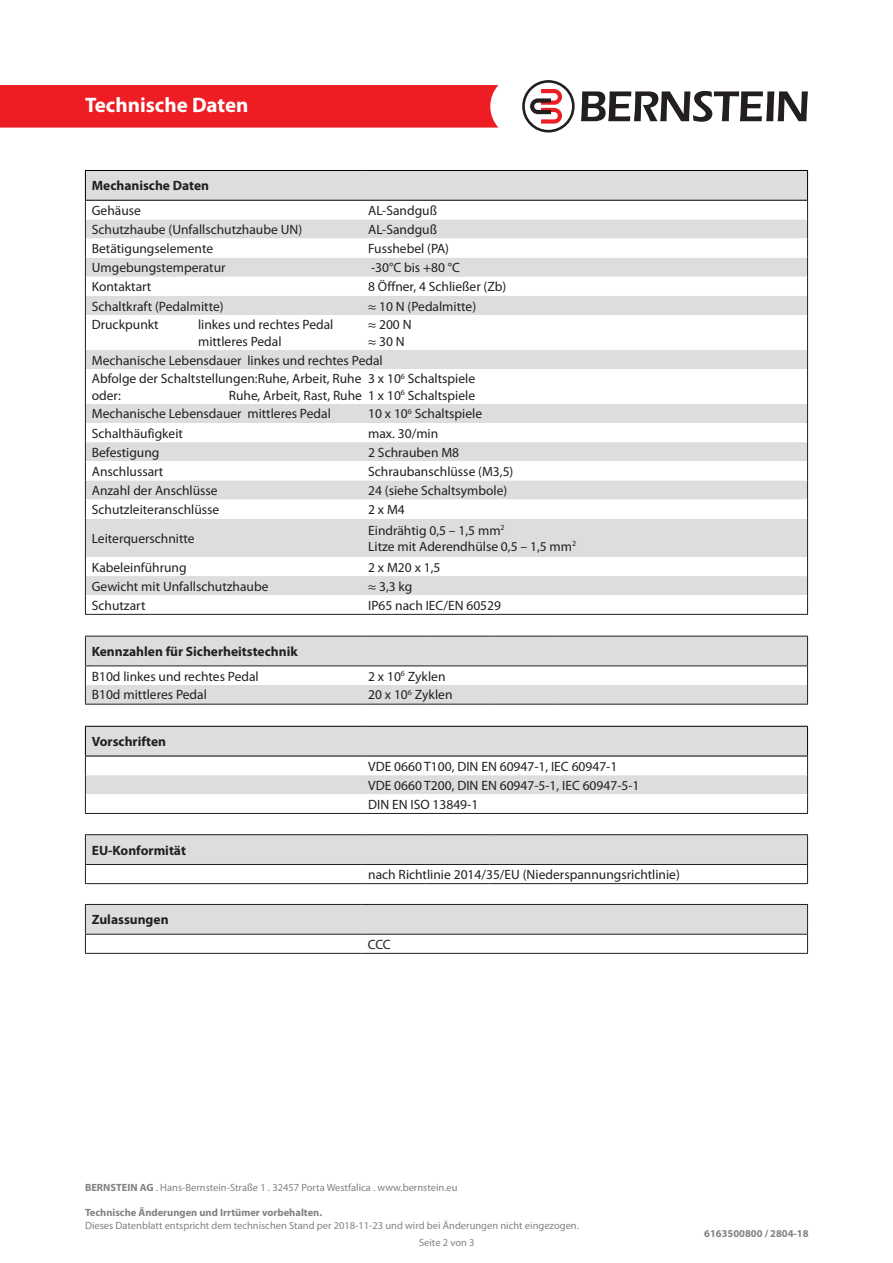
<style>
.page{position:relative;width:893px;height:1263px;background:#fff}
.page>*{position:absolute;margin:0;border:0;box-sizing:border-box;transform-origin:0 0}
.t1{font:700 21px "Myriad Pro";color:#fff}
.t2{font:13.5px/16.2px "Myriad Pro";color:#231f20}
.t3{font:700 13.5px "Myriad Pro";color:#231f20}
.t4{font:10.5px "Myriad Pro";color:#808285}
.t5{font:700 10.5px "Myriad Pro";color:#808285}
.s1{font-weight:700}
</style>
<div class="page">
<div style="left:0;top:85px;width:498px;height:43px;background:#ee1d23"></div>
<svg style="left:581px;top:91px;width:227px;height:31px"></svg>
<svg style="left:522px;top:80px;width:53px;height:53px"></svg>
<div style="left:86px;top:171px;width:721px;height:29px;background:#dcdddf"></div>
<svg style="left:86px;top:219px;width:721px;height:395px"></svg>
<hr style="left:85px;top:315px;width:1px;height:35px;background:#231f20">
<hr style="left:807px;top:315px;width:1px;height:35px;background:#231f20">
<svg style="left:85px;top:350px;width:1px;height:19px"></svg>
<svg style="left:807px;top:350px;width:1px;height:19px"></svg>
<hr style="left:85px;top:369px;width:1px;height:35px;background:#231f20">
<hr style="left:807px;top:369px;width:1px;height:35px;background:#231f20">
<svg style="left:85px;top:404px;width:1px;height:115px"></svg>
<svg style="left:807px;top:404px;width:1px;height:115px"></svg>
<hr style="left:85px;top:519px;width:1px;height:38px;background:#231f20">
<hr style="left:807px;top:519px;width:1px;height:38px;background:#231f20">
<svg style="left:85px;top:557px;width:1px;height:57px"></svg>
<svg style="left:807px;top:557px;width:1px;height:57px"></svg>
<hr style="left:85px;top:614px;width:277px;height:1px;background:#231f20">
<hr style="left:362px;top:614px;width:446px;height:1px;background:#231f20">
<hr style="left:85px;top:170px;width:277px;height:1px;background:#000">
<svg style="left:85px;top:171px;width:1px;height:144px"></svg>
<hr style="left:362px;top:170px;width:446px;height:1px;background:#000">
<svg style="left:807px;top:171px;width:1px;height:144px"></svg>
<hr style="left:85px;top:200px;width:277px;height:1px;background:#000">
<hr style="left:362px;top:200px;width:446px;height:1px;background:#000">
<hr style="left:85px;top:726px;width:277px;height:1px;background:#000">
<hr style="left:362px;top:726px;width:446px;height:1px;background:#000">
<svg style="left:85px;top:727px;width:723px;height:86px"></svg>
<hr style="left:85px;top:813px;width:277px;height:1px;background:#231f20">
<hr style="left:362px;top:813px;width:446px;height:1px;background:#231f20">
<svg style="left:85px;top:835px;width:723px;height:48px"></svg>
<hr style="left:85px;top:834px;width:277px;height:1px;background:#231f20">
<hr style="left:362px;top:834px;width:64px;height:1px;background:#231f20">
<hr style="left:426px;top:834px;width:63px;height:1px;background:#231f20">
<hr style="left:489px;top:834px;width:64px;height:1px;background:#231f20">
<hr style="left:553px;top:834px;width:64px;height:1px;background:#231f20">
<hr style="left:617px;top:834px;width:191px;height:1px;background:#231f20">
<hr style="left:85px;top:864px;width:277px;height:1px;background:#231f20">
<hr style="left:362px;top:864px;width:64px;height:1px;background:#231f20">
<hr style="left:426px;top:864px;width:63px;height:1px;background:#231f20">
<hr style="left:489px;top:864px;width:64px;height:1px;background:#231f20">
<hr style="left:553px;top:864px;width:64px;height:1px;background:#231f20">
<hr style="left:617px;top:864px;width:191px;height:1px;background:#231f20">
<hr style="left:85px;top:883px;width:277px;height:1px;background:#231f20">
<hr style="left:362px;top:883px;width:64px;height:1px;background:#231f20">
<hr style="left:426px;top:883px;width:63px;height:1px;background:#231f20">
<hr style="left:489px;top:883px;width:64px;height:1px;background:#231f20">
<hr style="left:553px;top:883px;width:64px;height:1px;background:#231f20">
<hr style="left:617px;top:883px;width:191px;height:1px;background:#231f20">
<svg style="left:85px;top:637px;width:723px;height:67px"></svg>
<hr style="left:85px;top:636px;width:277px;height:1px;background:#231f20">
<hr style="left:362px;top:636px;width:64px;height:1px;background:#231f20">
<hr style="left:426px;top:636px;width:63px;height:1px;background:#231f20">
<hr style="left:489px;top:636px;width:64px;height:1px;background:#231f20">
<hr style="left:553px;top:636px;width:64px;height:1px;background:#231f20">
<hr style="left:617px;top:636px;width:191px;height:1px;background:#231f20">
<hr style="left:85px;top:665px;width:277px;height:1px;background:#231f20">
<hr style="left:362px;top:665px;width:64px;height:1px;background:#231f20">
<hr style="left:426px;top:665px;width:63px;height:1px;background:#231f20">
<hr style="left:489px;top:665px;width:64px;height:1px;background:#231f20">
<hr style="left:553px;top:665px;width:64px;height:1px;background:#231f20">
<hr style="left:617px;top:665px;width:191px;height:1px;background:#231f20">
<hr style="left:85px;top:704px;width:277px;height:1px;background:#231f20">
<hr style="left:362px;top:704px;width:64px;height:1px;background:#231f20">
<hr style="left:426px;top:704px;width:63px;height:1px;background:#231f20">
<hr style="left:489px;top:704px;width:64px;height:1px;background:#231f20">
<hr style="left:553px;top:704px;width:64px;height:1px;background:#231f20">
<hr style="left:617px;top:704px;width:191px;height:1px;background:#231f20">
<hr style="left:85px;top:904px;width:276px;height:1px;background:#231f20">
<hr style="left:361px;top:904px;width:447px;height:1px;background:#231f20">
<svg style="left:85px;top:905px;width:723px;height:48px"></svg>
<hr style="left:85px;top:953px;width:276px;height:1px;background:#231f20">
<hr style="left:361px;top:953px;width:447px;height:1px;background:#231f20">
<h1 class="t1" style="left:85px;top:91px;width:165px">Technische Daten</h1>
<p class="t3" style="left:92px;top:177px;width:119px">Mechanische Daten</p>
<p class="t2" style="left:92px;top:202px;width:51px">Gehäuse</p>
<p class="t2" style="left:368px;top:202px;width:70px">AL-Sandguß</p>
<p class="t2" style="left:92px;top:221px;width:212px">Schutzhaube (Unfallschutzhaube UN)</p>
<p class="t2" style="left:368px;top:221px;width:70px">AL-Sandguß</p>
<p class="t2" style="left:92px;top:240px;width:123px">Betätigungselemente</p>
<p class="t2" style="left:368px;top:240px;width:82px">Fusshebel (PA)</p>
<p class="t2" style="left:92px;top:259px;width:135px">Umgebungstemperatur</p>
<p class="t2" style="left:371px;top:259px;width:90px">-30°C bis +80 °C</p>
<p class="t2" style="left:92px;top:279px;width:61px">Kontaktart</p>
<p class="t2" style="left:368px;top:279px;width:140px">8 Öffner, 4 Schließer (Zb)</p>
<p class="t2" style="left:92px;top:298px;width:133px">Schaltkraft (Pedalmitte)</p>
<p class="t2" style="left:368px;top:298px;width:109px">≈ 10 N (Pedalmitte)</p>
<p class="t2" style="left:92px;top:317px;width:68px">Druckpunkt</p>
<p class="t2" style="left:198px;top:317px;width:137px">linkes und rechtes Pedal</p>
<p class="t2" style="left:198px;top:333px;width:85px">mittleres Pedal</p>
<p class="t2" style="left:368px;top:317px;width:45px">≈ 200 N</p>
<p class="t2" style="left:368px;top:333px;width:38px">≈ 30 N</p>
<p class="t2" style="left:92px;top:352px;width:292px">Mechanische Lebensdauer linkes und rechtes Pedal</p>
<p class="t2" style="left:92px;top:371px;width:271px">Abfolge der Schaltstellungen:Ruhe, Arbeit, Ruhe oder:</p>
<p class="t2" style="left:368px;top:371px;width:108px">3 x 10<sup>6</sup> Schaltspiele<br>1 x 10<sup>6</sup> Schaltspiele</p>
<p class="t2" style="left:229px;top:387px;width:135px">Ruhe, Arbeit, Rast, Ruhe</p>
<p class="t2" style="left:92px;top:406px;width:241px">Mechanische Lebensdauer mittleres Pedal</p>
<p class="t2" style="left:368px;top:406px;width:115px">10 x 10<sup>6</sup> Schaltspiele</p>
<p class="t2" style="left:92px;top:425px;width:93px">Schalthäufigkeit</p>
<p class="t2" style="left:368px;top:425px;width:72px">max. 30/min</p>
<p class="t2" style="left:92px;top:444px;width:69px">Befestigung</p>
<p class="t2" style="left:368px;top:444px;width:92px">2 Schrauben M8</p>
<p class="t2" style="left:92px;top:463px;width:73px">Anschlussart</p>
<p class="t2" style="left:368px;top:463px;width:147px">Schraubanschlüsse (M3,5)</p>
<p class="t2" style="left:92px;top:482px;width:127px">Anzahl der Anschlüsse</p>
<p class="t2" style="left:368px;top:482px;width:141px">24 (siehe Schaltsymbole)</p>
<p class="t2" style="left:92px;top:501px;width:129px">Schutzleiteranschlüsse</p>
<p class="t2" style="left:368px;top:501px;width:38px">2 x M4</p>
<p class="t2" style="left:92px;top:530px;width:104px">Leiterquerschnitte</p>
<p class="t2" style="left:368px;top:522px;width:138px">Eindrähtig 0,5 – 1,5 mm<sup>2</sup></p>
<p class="t2" style="left:368px;top:538px;width:209px">Litze mit Aderendhülse 0,5 – 1,5 mm<sup>2</sup></p>
<p class="t2" style="left:92px;top:559px;width:96px">Kabeleinführung</p>
<p class="t2" style="left:368px;top:559px;width:74px">2 x M20 x 1,5</p>
<p class="t2" style="left:92px;top:578px;width:178px">Gewicht mit Unfallschutzhaube</p>
<p class="t2" style="left:368px;top:578px;width:46px">≈ 3,3 kg</p>
<p class="t2" style="left:92px;top:597px;width:55px">Schutzart</p>
<p class="t2" style="left:368px;top:597px;width:134px">IP65 nach IEC/EN 60529</p>
<p class="t3" style="left:92px;top:643px;width:207px">Kennzahlen für Sicherheitstechnik</p>
<p class="t2" style="left:92px;top:668px;width:168px">B10d linkes und rechtes Pedal</p>
<p class="t2" style="left:368px;top:668px;width:79px">2 x 10<sup>6</sup> Zyklen</p>
<p class="t2" style="left:92px;top:687px;width:117px">B10d mittleres Pedal</p>
<p class="t2" style="left:368px;top:687px;width:86px">20 x 10<sup>6</sup> Zyklen</p>
<p class="t3" style="left:92px;top:733px;width:76px">Vorschriften</p>
<p class="t3" style="left:92px;top:841px;width:96px">EU-Konformität</p>
<p class="t3" style="left:92px;top:911px;width:78px">Zulassungen</p>
<p class="t2" style="left:368px;top:758px;width:251px">VDE 0660 T100, DIN EN 60947-1, IEC 60947-1</p>
<p class="t2" style="left:368px;top:777px;width:273px">VDE 0660 T200, DIN EN 60947-5-1, IEC 60947-5-1</p>
<p class="t2" style="left:368px;top:796px;width:112px">DIN EN ISO 13849-1</p>
<p class="t2" style="left:368px;top:866px;width:313px">nach Richtlinie 2014/35/EU (Niederspannungsrichtlinie)</p>
<p class="t2" style="left:368px;top:936px;width:24px">CCC</p>
<p class="t4" style="left:85px;top:1181px;width:374px"><span class="s1">BERNSTEIN AG</span> . Hans-Bernstein-Straße 1 . 32457 Porta Westfalica . www.bernstein.eu</p>
<p class="t5" style="left:85px;top:1206px;width:239px">Technische Änderungen und Irrtümer vorbehalten.</p>
<p class="t4" style="left:85px;top:1219px;width:495px">Dieses Datenblatt entspricht dem technischen Stand per 2018-11-23 und wird bei Änderungen nicht eingezogen.</p>
<p class="t4" style="left:419px;top:1236px;width:57px">Seite 2 von 3</p>
<p class="t5" style="left:704px;top:1227px;width:106px">6163500800 / 2804-18</p>
</div>
